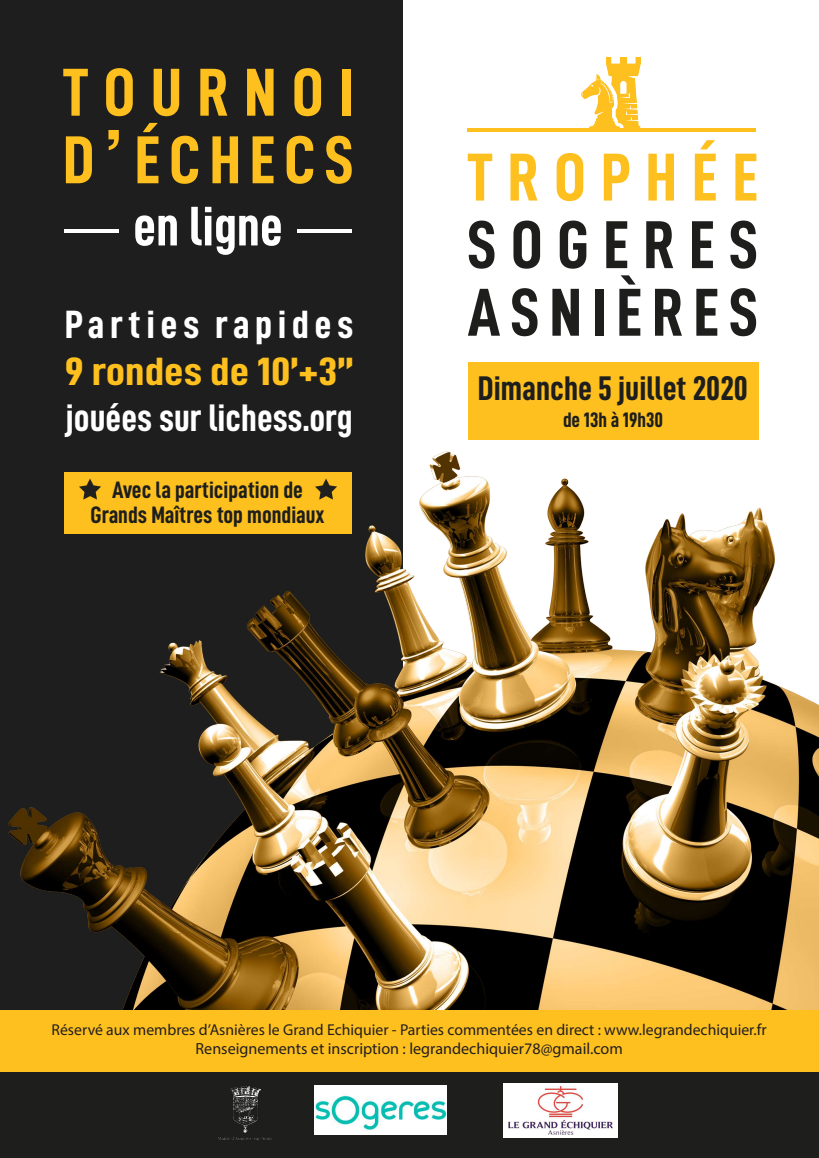
<style>
.page{position:relative;width:819px;height:1158px;background:#fff}
.page>*{position:absolute;margin:0;border:0;box-sizing:border-box;transform-origin:0 0}
.t1{font:67.97px/67.5px "D DIN Condensed Bold";letter-spacing:.22em;color:#fec01e}
.t2{font:67.97px/67.5px "D DIN Condensed Bold";letter-spacing:.15em;color:#1e1f1d}
.t3{font:56px "D DIN Condensed Bold";color:#fff}
.t4{font:39.55px "D DIN Condensed Bold";color:#fec01e;scale:1.2 1}
.t5{font:39.55px "D DIN Condensed Bold";letter-spacing:.13em;color:#fff;scale:1.06 1}
.t6{font:38.5px "D DIN Condensed Bold";color:#fff}
.t7{font:34.3px "D DIN Condensed Bold";color:#1e1f1d}
.t8{font:23.8px/25.2px "D DIN Condensed Bold";color:#1e1f1d;text-align:center}
.t9{font:21px "D DIN Condensed Bold";color:#1e1f1d}
.t10{font:16.1px "Myriad Pro";color:#231f20}
.t11{font:15.75px "Myriad Pro";color:#231f20}
.s1{font-family:"Helvetica LT Std";font-weight:700;font-size:74.2px}
.s2{font-size:16.1px}
</style>
<div class="page">
<div style="left:0;top:0;width:402px;height:1157px;background:#1d1e1d"></div>
<img style="left:8px;top:347px;width:811px;height:663px">
<div style="left:0;top:1010px;width:819px;height:62px;background:#fec01e"></div>
<hr style="left:65px;top:230px;width:54px;height:3px;background:#fff">
<hr style="left:297px;top:229px;width:54px;height:3px;background:#fff">
<div style="left:0;top:1072px;width:819px;height:85px;background:#1e1f1d"></div>
<img style="left:315px;top:1085px;width:131px;height:49px">
<div style="left:65px;top:473px;width:287px;height:61px;background:#fec01e"></div>
<img style="left:218px;top:1086px;width:54px;height:54px">
<div style="left:468px;top:362px;width:290px;height:77px;background:#fec01e"></div>
<img style="left:582px;top:58px;width:58px;height:70px">
<hr style="left:467px;top:128px;width:289px;height:4px;background:#fec01e">
<img style="left:79px;top:478px;width:21px;height:21px">
<img style="left:316px;top:478px;width:21px;height:21px">
<div style="left:503px;top:1083px;width:114px;height:55px;background:#fff"></div>
<img style="left:509px;top:1086px;width:103px;height:48px">
<h1 class="t1" style="left:63px;top:57px;width:292px">TOURNOI<br>D<span class="s1">’</span>ÉCHECS</h1>
<h2 class="t3" style="left:133px;top:195px;width:151px">en ligne</h2>
<h3 class="t5" style="left:65px;top:302px;width:274px">Parties rapides</h3>
<h3 class="t4" style="left:65px;top:350px;width:242px">9 rondes de 10’+3’’</h3>
<h3 class="t6" style="left:66px;top:397px;width:288px">jouées sur lichess.org</h3>
<h3 class="t8" style="left:91px;top:476px;width:235px">Avec la participation de<br>Grands Maîtres top mondiaux</h3>
<h1 class="t1" style="left:467px;top:142px;width:292px">TROPHÉE</h1>
<h1 class="t2" style="left:467px;top:210px;width:292px">SOGERES<br>ASNIÈRES</h1>
<h3 class="t7" style="left:478px;top:369px;width:272px">Dimanche 5 juillet 2020</h3>
<h3 class="t9" style="left:563px;top:408px;width:102px">de 13h à 19h30</h3>
<p class="t11" style="left:52px;top:1019px;width:716px">Réservé aux membres d’Asnières le Grand Echiquier - Parties commentées en direct : www.legrandechiquier.<span class="s2">fr</span></p>
<p class="t10" style="left:195px;top:1039px;width:429px">Renseignements et inscription : legrandechiquier78@gmail.com</p>
</div>
